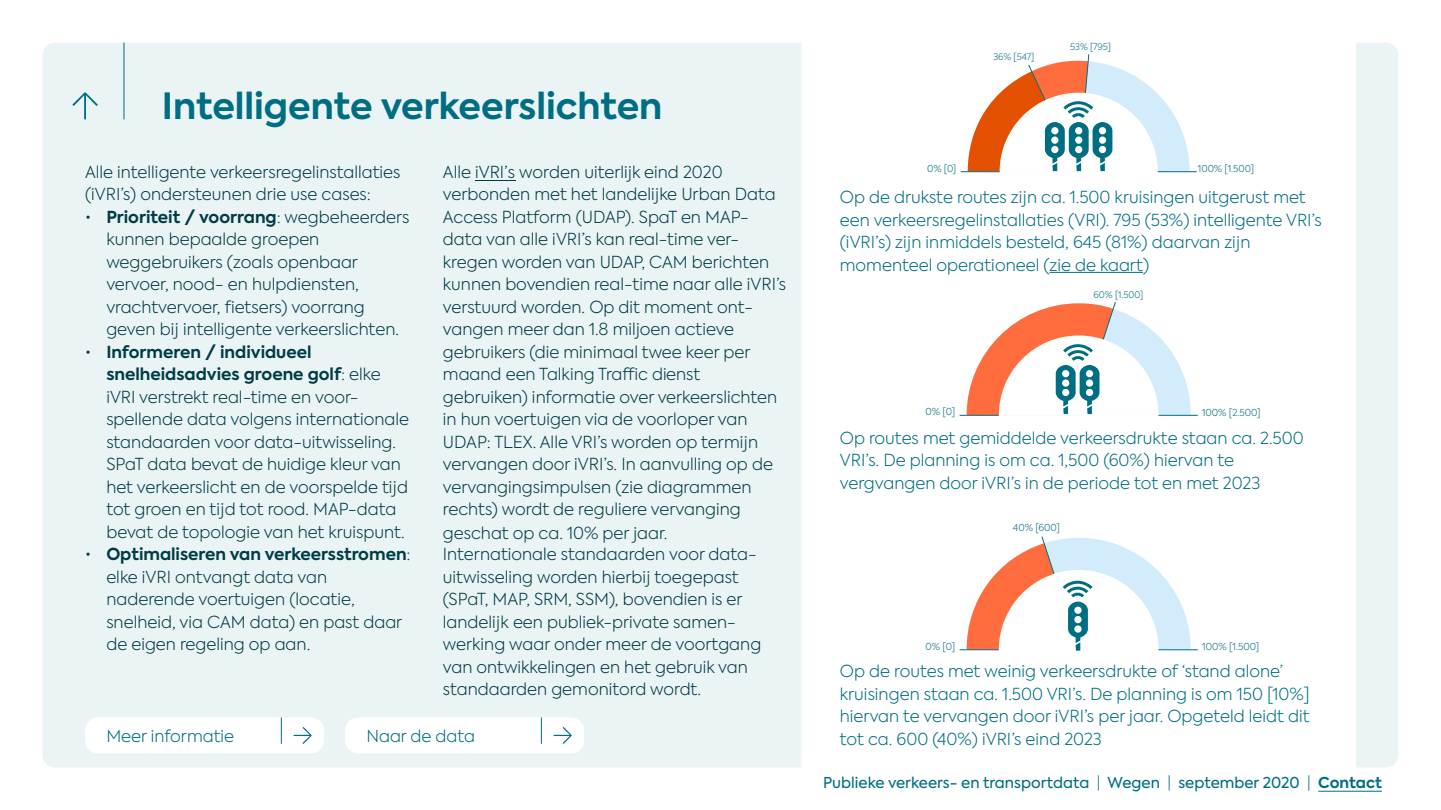
<style>
.page{position:relative;width:1441px;height:810px;background:#fff}
.page>*{position:absolute;margin:0;border:0;box-sizing:border-box;transform-origin:0 0}
.t1{font:700 36px "Axiforma";color:#006e82}
.t2{font:300 16.5px/22.5px "Axiforma";color:#003c46}
.t3{font:300 16.5px/22.5px "Axiforma";color:#006e82}
.t4{font:15px "Axiforma";color:#006e82}
.t5{font:300 9.6px "Axiforma";color:#006e82}
.t6{font:300 9.45px "Axiforma";color:#006e82}
.t7{font:300 9px "Axiforma";color:#006e82}
.s1{font-weight:700}
.s2{font-weight:300}
</style>
<div class="page">
<div style="left:43px;top:43px;width:1355px;height:724px;background:#ebf4f5;border-radius:13px"></div>
<svg style="left:72px;top:92px;width:26px;height:27px"></svg>
<hr style="left:124px;top:43px;width:1px;height:76px;background:#006e82">
<div style="left:85px;top:718px;width:239px;height:35px;background:#fff;border-radius:13px"></div>
<svg style="left:293px;top:727px;width:18px;height:17px"></svg>
<svg style="left:281px;top:718px;width:1px;height:26px"></svg>
<div style="left:345px;top:718px;width:239px;height:35px;background:#fff;border-radius:13px"></div>
<svg style="left:553px;top:727px;width:18px;height:17px"></svg>
<svg style="left:541px;top:718px;width:1px;height:26px"></svg>
<div style="left:801px;top:32px;width:554px;height:753px;background:#fff;border-radius:13px"></div>
<hr style="left:960px;top:171px;width:39px;height:1px;background:#006e82">
<hr style="left:1157px;top:171px;width:39px;height:1px;background:#006e82">
<hr style="left:959px;top:415px;width:39px;height:1px;background:#006e82">
<hr style="left:1158px;top:415px;width:39px;height:1px;background:#006e82">
<hr style="left:959px;top:650px;width:39px;height:1px;background:#006e82">
<hr style="left:1158px;top:650px;width:39px;height:1px;background:#006e82">
<hr style="left:1049px;top:272px;width:93px;height:1px;background:#006e82">
<svg style="left:967px;top:54px;width:222px;height:119px"></svg>
<svg style="left:1071px;top:112px;width:13px;height:6px"></svg>
<svg style="left:966px;top:302px;width:224px;height:114px"></svg>
<svg style="left:1071px;top:355px;width:13px;height:6px"></svg>
<svg style="left:966px;top:536px;width:224px;height:115px"></svg>
<svg style="left:1071px;top:592px;width:12px;height:5px"></svg>
<hr style="left:1318px;top:791px;width:63px;height:1px;background:#006e82">
<hr style="left:475px;top:180px;width:40px;height:1px;background:#003c46">
<h1 class="t1" style="left:162px;top:82px;width:502px">Intelligente verkeerslichten</h1>
<p class="t2" style="left:85px;top:160px;width:317px">Alle intelligente verkeersregelinstallaties (iVRI’s) ondersteunen drie use cases:</p>
<p class="t2" style="left:106px;top:205px;width:304px;text-indent:-21px">• <span class="s1">Prioriteit / voorrang</span>: wegbeheerders kunnen bepaalde groepen weggebruikers (zoals openbaar vervoer, nood- en hulpdiensten, vrachtvervoer, fietsers) voorrang geven bij intelligente verkeerslichten.</p>
<p class="t2" style="left:106px;top:340px;width:304px;text-indent:-21px">• <span class="s1">Informeren / individueel snelheidsadvies groene golf</span>: elke iVRI verstrekt real-time en voor&shy;spellende data volgens internationale standaarden voor data-uitwisseling.<br>SPaT data bevat de huidige kleur van het verkeerslicht en de voorspelde tijd tot groen en tijd tot rood. MAP-data bevat de topologie van het kruispunt.</p>
<p class="t2" style="left:106px;top:543px;width:306px;text-indent:-21px">• <span class="s1">Optimaliseren van verkeersstromen</span>: elke iVRI ontvangt data van naderende voertuigen (locatie, snelheid, via CAM data) en past daar de eigen regeling op aan.</p>
<p class="t2" style="left:443px;top:160px;width:345px">Alle iVRI’s worden uiterlijk eind 2020 verbonden met het landelijke Urban Data Access Platform (UDAP). SpaT en MAP&shy;data van alle iVRI’s kan real-time ver&shy;kregen worden van UDAP, CAM berichten kunnen bovendien real-time naar alle iVRI’s verstuurd worden. Op dit moment ont&shy;vangen meer dan 1.8 miljoen actieve gebruikers (die minimaal twee keer per maand een Talking Traffic dienst gebruiken) informatie over verkeerslichten in hun voertuigen via de voorloper van UDAP: TLEX. Alle VRI’s worden op termijn vervangen door iVRI’s. In aanvulling op de vervangingsimpulsen (zie diagrammen rechts) wordt de reguliere vervanging geschat op ca. 10% per jaar.</p>
<p class="t2" style="left:443px;top:543px;width:320px">Internationale standaarden voor data&shy;uitwisseling worden hierbij toegepast (SPaT, MAP, SRM, SSM), bovendien is er landelijk een publiek-private samen&shy;werking waar onder meer de voortgang van ontwikkelingen en het gebruik van standaarden gemonitord wordt.</p>
<p class="t3" style="left:106px;top:724px;width:129px">Meer informatie</p>
<p class="t3" style="left:366px;top:724px;width:110px">Naar de data</p>
<p class="t7" style="left:993px;top:51px;width:42px">36% [547]</p>
<p class="t7" style="left:1070px;top:41px;width:43px">53% [795]</p>
<p class="t6" style="left:927px;top:162px;width:31px">0% [0]</p>
<p class="t6" style="left:1197px;top:162px;width:58px">100% [1.500]</p>
<p class="t3" style="left:839px;top:186px;width:483px">Op de drukste routes zijn ca. 1.500 kruisingen uitgerust met een verkeersregelinstallaties (VRI). 795 (53%) intelligente VRI’s (iVRI’s) zijn inmiddels besteld, 645 (81%) daarvan zijn momenteel operationeel (zie de kaart)</p>
<p class="t5" style="left:925px;top:406px;width:31px">0% [0]</p>
<p class="t7" style="left:1093px;top:289px;width:51px">60% [1.500]</p>
<p class="t5" style="left:1201px;top:406px;width:60px">100% [2.500]</p>
<p class="t3" style="left:839px;top:427px;width:465px">Op routes met gemiddelde verkeersdrukte staan ca. 2.500<br>VRI’s. De planning is om ca. 1,500 (60%) hiervan te vergvangen door iVRI’s in de periode tot en met 2023</p>
<p class="t5" style="left:1012px;top:521px;width:49px">40% [600]</p>
<p class="t5" style="left:925px;top:640px;width:31px">0% [0]</p>
<p class="t5" style="left:1202px;top:640px;width:58px">100% [1.500]</p>
<p class="t3" style="left:839px;top:660px;width:471px">Op de routes met weinig verkeersdrukte of ‘stand alone’ kruisingen staan ca. 1.500 VRI’s. De planning is om 150 [10%] hiervan te vervangen door iVRI’s per jaar. Opgeteld leidt dit tot ca. 600 (40%) iVRI’s eind 2023</p>
<p class="t4" style="left:823px;top:773px;width:560px">Publieke verkeers- en transportdata <span class="s2">|</span> Wegen <span class="s2">|</span> september 2020 <span class="s2">|</span> <span class="s1">Contact</span></p>
</div>
